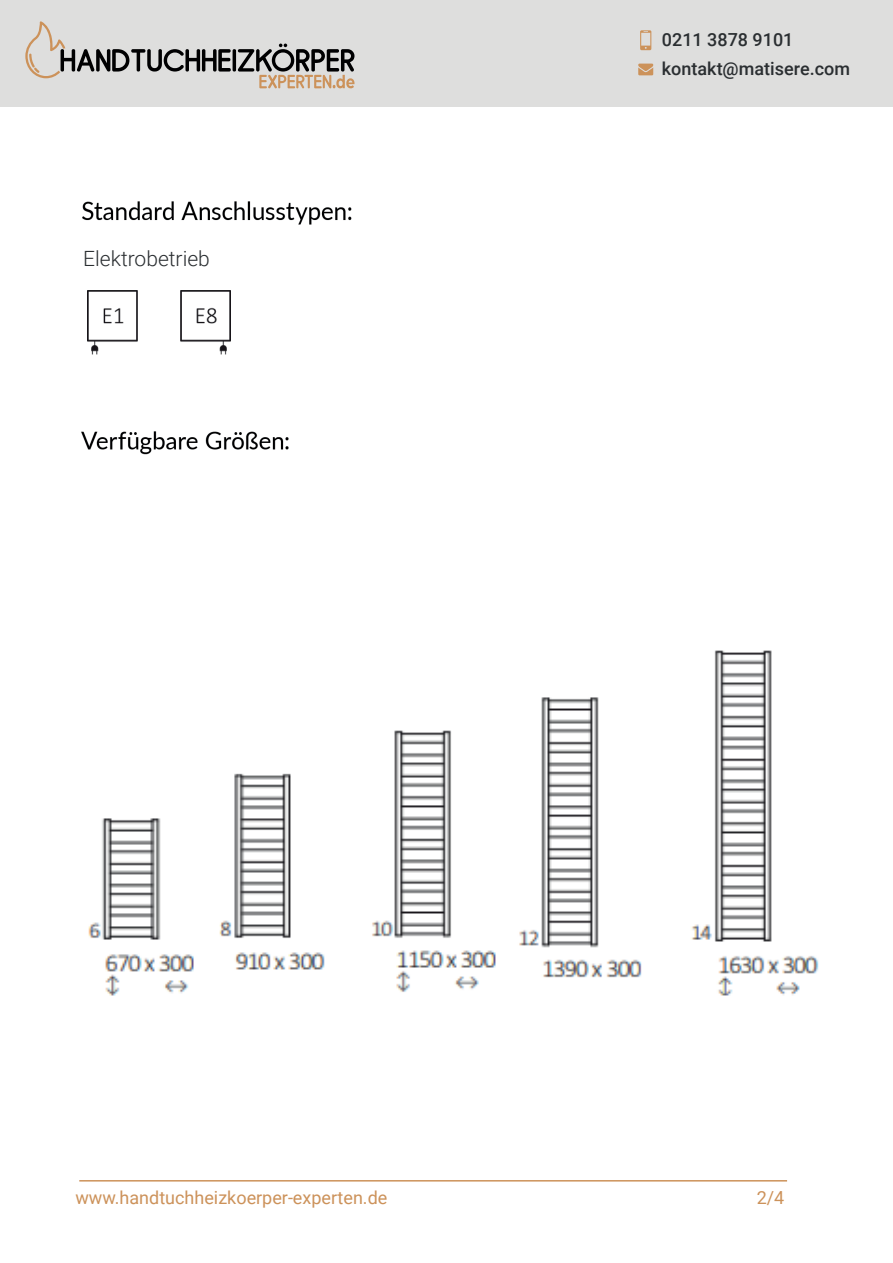
<style>
.page{position:relative;width:893px;height:1263px;background:#fff}
.page>*{position:absolute;margin:0;border:0;box-sizing:border-box;transform-origin:0 0}
.t1{font:300 21px "Roboto";color:#2a2e31}
.t2{font:18px "Roboto";color:#cc925a}
.t3{font:500 18px/29.2px "Roboto";color:#2a2e31}
</style>
<div class="page">
<div style="left:0;top:0;width:892px;height:107px;background:#dededd"></div>
<svg style="left:640px;top:30px;width:11px;height:20px"></svg>
<svg style="left:638px;top:64px;width:15px;height:11px"></svg>
<svg style="left:25px;top:21px;width:329px;height:67px"></svg>
<hr style="left:79px;top:1180px;width:708px;height:1px;background:#cc925a">
<img style="left:82px;top:201px;width:269px;height:24px">
<img style="left:87px;top:291px;width:144px;height:64px">
<img style="left:81px;top:431px;width:208px;height:24px">
<img style="left:88px;top:650px;width:731px;height:346px">
<p class="t1" style="left:83px;top:244px;width:128px">Elektrobetrieb</p>
<p class="t3" style="left:662px;top:24px;width:190px">0211 3878 9101 kontakt@matisere.com</p>
<p class="t2" style="left:75px;top:1184px;width:314px">www.handtuchheizkoerper-experten.de</p>
<p class="t2" style="left:757px;top:1184px;width:29px">2/4</p>
</div>
